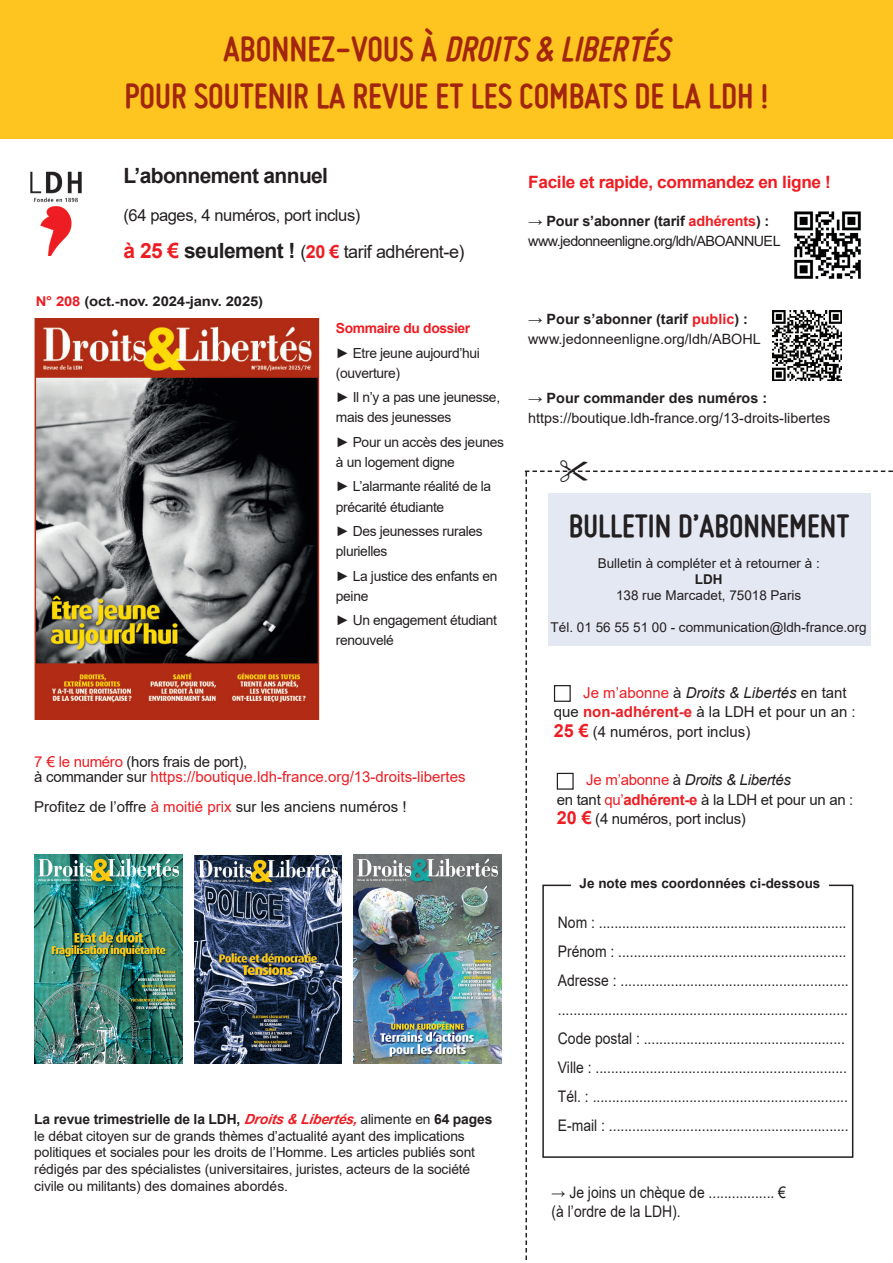
<style>
.page{position:relative;width:893px;height:1263px;background:#fff}
.page>*{position:absolute;margin:0;border:0;box-sizing:border-box;transform-origin:0 0}
.t1{font:700 37.5px/46.5px "Miso";color:#a2260f;text-align:center}
.t2{font:700 34.5px "Miso";color:#231f20}
.t3{font:700 21px "Arial";letter-spacing:-.03em;color:#231f20}
.t4{font:18px "Arial";letter-spacing:-.025em;color:#231f20}
.t5{font:700 16.95px "Arial";letter-spacing:-.02em;color:#ee1d23}
.t6{font:16.5px "Arial";letter-spacing:-.025em;color:#231f20}
.t7{font:15.9px/29px "Arial";color:#231f20;scale:.87 1}
.t8{font:15px/19.5px "Arial";color:#231f20}
.t9{font:15px/15px "Arial";color:#ee1d23}
.t10{font:15px/19.5px "Arial";letter-spacing:-.02em;color:#231f20}
.t11{font:14.1px/19.6px "Arial";color:#231f20}
.t12{font:14.1px/19.6px "Arial";letter-spacing:-.04em;color:#231f20}
.t13{font:13.95px/20.1px "Arial";letter-spacing:-.01em;color:#231f20}
.t14{font:700 13.95px "Arial";letter-spacing:-.025em;color:#ee1d23}
.t15{font:13.5px "Arial";color:#231f20}
.t16{font:700 13.5px "Arial";color:#231f20}
.t17{font:700 13.5px "Arial";color:#231f20;scale:1.1 1}
.s1{font-style:italic}
.s2{font-weight:700;font-size:21px;color:#ee1d23}
.s3{font-weight:700;font-size:21px}
.s4{font-weight:700;color:#ee1d23}
.s5{color:#ee1d23}
.s6{color:#231f20}
.s7{font-weight:700}
.s8{font-weight:700;font-style:italic;color:#ee1d23}
.s9{font-weight:700;font-size:18px;color:#ee1d23}
</style>
<div class="page">
<img style="left:30px;top:171px;width:52px;height:84px">
<div style="left:0;top:0;width:893px;height:138px;background:#fec41f"></div>
<img style="left:38px;top:321px;width:278px;height:396px">
<div style="left:35px;top:318px;width:284px;height:402px;border:2px solid #b22b14"></div>
<img style="left:794px;top:211px;width:67px;height:68px">
<img style="left:195px;top:855px;width:146px;height:208px">
<img style="left:354px;top:855px;width:148px;height:209px">
<img style="left:35px;top:855px;width:147px;height:209px">
<img style="left:772px;top:311px;width:70px;height:69px">
<svg style="left:525px;top:470px;width:368px;height:790px"></svg>
<h1 class="t1" style="left:125px;top:26px;width:645px">A B O N N E Z - V O U S À <span class="s1">DROITS&amp; LIBERTÉS<br></span>POUR SOUTENIR LA REVUE ET LES COMBATS DE LA LDH !</h1>
<h3 class="t3" style="left:124px;top:161px;width:206px">L’abonnement annuel</h3>
<p class="t6" style="left:124px;top:204px;width:238px">(64 pages, 4 numéros, port inclus)</p>
<p class="t4" style="left:124px;top:239px;width:342px"><span class="s2">à 25 €</span> <span class="s3">seulement !</span> (<span class="s4">20 €</span> tarif adhérent-e)</p>
<p class="t17" style="left:36px;top:292px;width:208px"><span class="s5">N° 208</span> (oct.-nov. 2024-janv. 2025)</p>
<p class="t14" style="left:336px;top:319px;width:136px">Sommaire du dossier</p>
<p class="t13" style="left:336px;top:343px;width:146px">► Etre jeune aujourd’hui (ouverture)</p>
<p class="t13" style="left:336px;top:387px;width:166px">► Il n’y a pas une jeunesse, mais des jeunesses</p>
<p class="t13" style="left:336px;top:432px;width:169px">► Pour un accès des jeunes à un logement digne</p>
<p class="t13" style="left:336px;top:476px;width:157px">► L’alarmante réalité de la précarité étudiante</p>
<p class="t13" style="left:336px;top:521px;width:148px">► Des jeunesses rurales plurielles</p>
<p class="t13" style="left:336px;top:566px;width:163px">► La justice des enfants en peine</p>
<p class="t13" style="left:336px;top:610px;width:163px">► Un engagement étudiant renouvelé</p>
<p class="t9" style="left:34px;top:754px;width:433px">7 € le numéro <span class="s6">(hors frais de port),<br>à commander sur</span> https://boutique.ldh-france.org/13-droits-libertes</p>
<p class="t8" style="left:34px;top:797px;width:374px">Profitez de l’offre <span class="s5">à moitié prix</span> sur les anciens numéros !</p>
<p class="t13" style="left:34px;top:1111px;width:460px;line-height:16.6px"><span class="s7">La revue trimestrielle de la LDH,</span> <span class="s8">Droits &amp; Libertés,</span>alimente en <span class="s7">64 pages </span>le débat citoyen sur de grands thèmes d’actualité ayant des implications politiques et sociales pour les droits de l’Homme. Les articles publiés sont rédigés par des spécialistes (universitaires, juristes, acteurs de la société civile ou militants) des domaines abordés.</p>
<p class="t5" style="left:528px;top:171px;width:304px">Facile et rapide, commandez en ligne !</p>
<p class="t12" style="left:528px;top:212px;width:254px">→ <span class="s7">Pour s’abonner (tarif</span> <span class="s4">adhérents</span><span class="s7">) : </span>www.jedonneenligne.org/ldh/ABOANNUEL</p>
<p class="t11" style="left:528px;top:310px;width:234px">→ <span class="s7">Pour s’abonner (tarif</span> <span class="s4">public</span><span class="s7">) : </span>www.jedonneenligne.org/ldh/ABOHL</p>
<p class="t11" style="left:528px;top:388px;width:304px">→ <span class="s7">Pour commander des numéros : </span>https://boutique.ldh-france.org/13-droits-libertes</p>
<h2 class="t2" style="left:569px;top:506px;width:282px">BULLETIN D’ABONNEMENT</h2>
<p class="t15" style="left:598px;top:554px;width:224px">Bulletin à compléter et à retourner à :</p>
<p class="t16" style="left:695px;top:570px;width:29px">LDH</p>
<p class="t15" style="left:616px;top:586px;width:187px">138 rue Marcadet, 75018 Paris</p>
<p class="t15" style="left:551px;top:618px;width:318px">Tél. 01 56 55 51 00 - communication@ldh-france.org</p>
<p class="t8" style="left:554px;top:682px;width:303px;text-indent:29px"><span class="s5">Je m’abonne</span> à <span class="s1">Droits &amp; Libertés</span> en tant que <span class="s4">non-adhérent-e</span> à la LDH et pour un an :<br><span class="s9">25 €</span> (4 numéros, port inclus)</p>
<p class="t10" style="left:557px;top:770px;width:298px;text-indent:29px"><span class="s5">Je m’abonne</span> à <span class="s1">Droits &amp; Libertés<br></span>en tant <span class="s5">qu’</span><span class="s4">adhérent-e</span> à la LDH et pour un an :<br><span class="s9">20 €</span> (4 numéros, port inclus)</p>
<p class="t16" style="left:580px;top:874px;width:242px">Je note mes coordonnées ci-dessous</p>
<p class="t7" style="left:558px;top:908px;width:336px">Nom : ................................................................<br>Prénom : ...........................................................<br>Adresse : ........................................................... ...........................................................................<br>Code postal : ....................................................<br>Ville : .................................................................<br>Tél. : ..................................................................<br>E-mail : ..............................................................</p>
<p class="t7" style="left:552px;top:1183px;width:271px;line-height:18.9px">→ Je joins un chèque de ................. € (à l’ordre de la LDH).</p>
</div>
